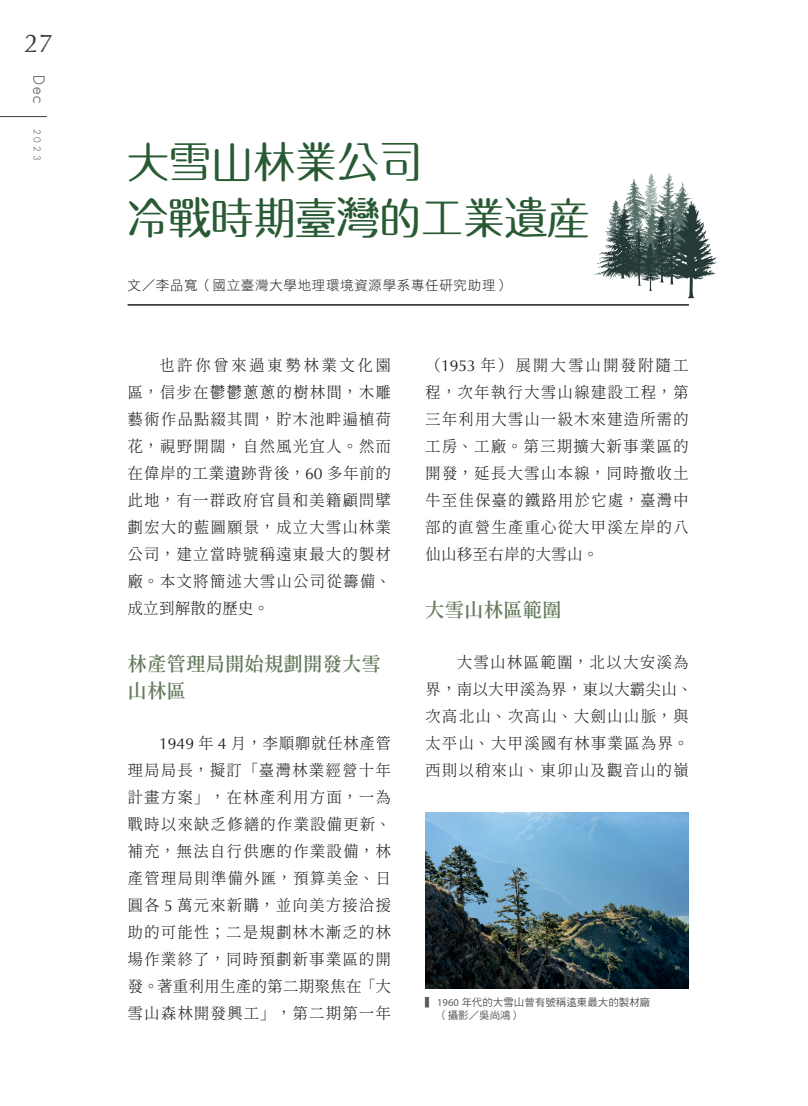
<style>
.page{position:relative;width:808px;height:1106px;background:#fff}
.page>*{position:absolute;margin:0;border:0;box-sizing:border-box;transform-origin:0 0}
.t1{font:42px/55.5px "ID Yuan New";color:#285a33}
.t2{font:25.8px "Optima LT";color:#3e3e3f}
.t3{font:600 19.5px/27px "Gen Ryu Min TW";color:#647a5b}
.t4{font:300 15.75px/27px "Gen Ryu Min TW";letter-spacing:.055em;color:#231f20;text-align:justify}
.t5{font:300 15px "Futura LT";color:#3e3e3f}
.t6{font:13.5px "DF Hei Std W3";letter-spacing:.05em;color:#231f20}
.t7{font:10.5px/13.5px "DF Hei Std W5";color:#57585a}
.t8{font:300 9px "Futura LT";color:#3e3e3f}
.s1{font-family:"Optima LT";font-weight:400}
.s2{font-family:"Myriad Pro"}
</style>
<div class="page">
<hr style="left:128px;top:304px;width:561px;height:2px;background:#231f20">
<img style="left:425px;top:812px;width:264px;height:176px">
<svg style="left:594px;top:172px;width:123px;height:126px"></svg>
<hr style="left:0;top:116px;width:47px;height:1px;background:#3e3e3f">
<h2 class="t2" style="left:24px;top:29px;width:30px">27</h2>
<p class="t5" style="left:48px;top:75px;width:30px;rotate:90deg">Dec</p>
<p class="t8" style="left:42px;top:129px;width:33px;rotate:90deg">2023</p>
<h1 class="t1" style="left:128px;top:134px;width:463px">大雪山林業公司<br>冷戰時期臺灣的工業遺產</h1>
<p class="t6" style="left:128px;top:278px;width:384px">文／李品寬（國立臺灣大學地理環境資源學系專任研究助理）</p>
<p class="t4" style="left:128px;top:352px;width:265px;text-indent:32px">也許你曾來過東勢林業文化園區，信步在鬱鬱蔥蔥的樹林間，木雕藝術作品點綴其間，貯木池畔遍植荷花，視野開闊，自然風光宜人。然而在偉岸的工業遺跡背後，<span class="s1">60</span> 多年前的此地，有一群政府官員和美籍顧問擘劃宏大的藍圖願景，成立大雪山林業公司，建立當時號稱遠東最大的製材廠。本文將簡述大雪山公司從籌備、成立到解散的歷史。</p>
<p class="t3" style="left:128px;top:651px;width:255px">林產管理局開始規劃開發大雪山林區</p>
<p class="t4" style="left:128px;top:730px;width:265px;text-indent:32px"><span class="s1">1949</span> 年 <span class="s1">4</span> 月，李順卿就任林產管理局局長，擬訂「臺灣林業經營十年計畫方案」，在林產利用方面，一為戰時以來缺乏修繕的作業設備更新、補充，無法自行供應的作業設備，林產管理局則準備外匯，預算美金、日圓各 <span class="s1">5</span> 萬元來新購，並向美方接洽援助的可能性；二是規劃林木漸乏的林場作業終了，同時預劃新事業區的開發。著重利用生產的第二期聚焦在「大雪山森林開發興工」，第二期第一年</p>
<p class="t4" style="left:425px;top:352px;width:265px">（<span class="s1">1953</span> 年）展開大雪山開發附隨工程，次年執行大雪山線建設工程，第三年利用大雪山一級木來建造所需的工房、工廠。第三期擴大新事業區的開發，延長大雪山本線，同時撤收土牛至佳保臺的鐵路用於它處，臺灣中部的直營生產重心從大甲溪左岸的八仙山移至右岸的大雪山。</p>
<p class="t3" style="left:425px;top:597px;width:138px">大雪山林區範圍</p>
<p class="t4" style="left:425px;top:649px;width:269px;text-align:left;text-indent:32px">大雪山林區範圍，北以大安溪為界，南以大甲溪為界，東以大霸尖山、次高北山、次高山、大劍山山脈，與太平山、大甲溪國有林事業區為界。西則以稍來山、東卯山及觀音山的嶺</p>
<p class="t7" style="left:437px;top:995px;width:215px;text-indent:-12px">▍ <span class="s2">1960</span> 年代的大雪山曾有號稱遠東最大的製材廠（攝影／吳尚鴻）</p>
</div>
